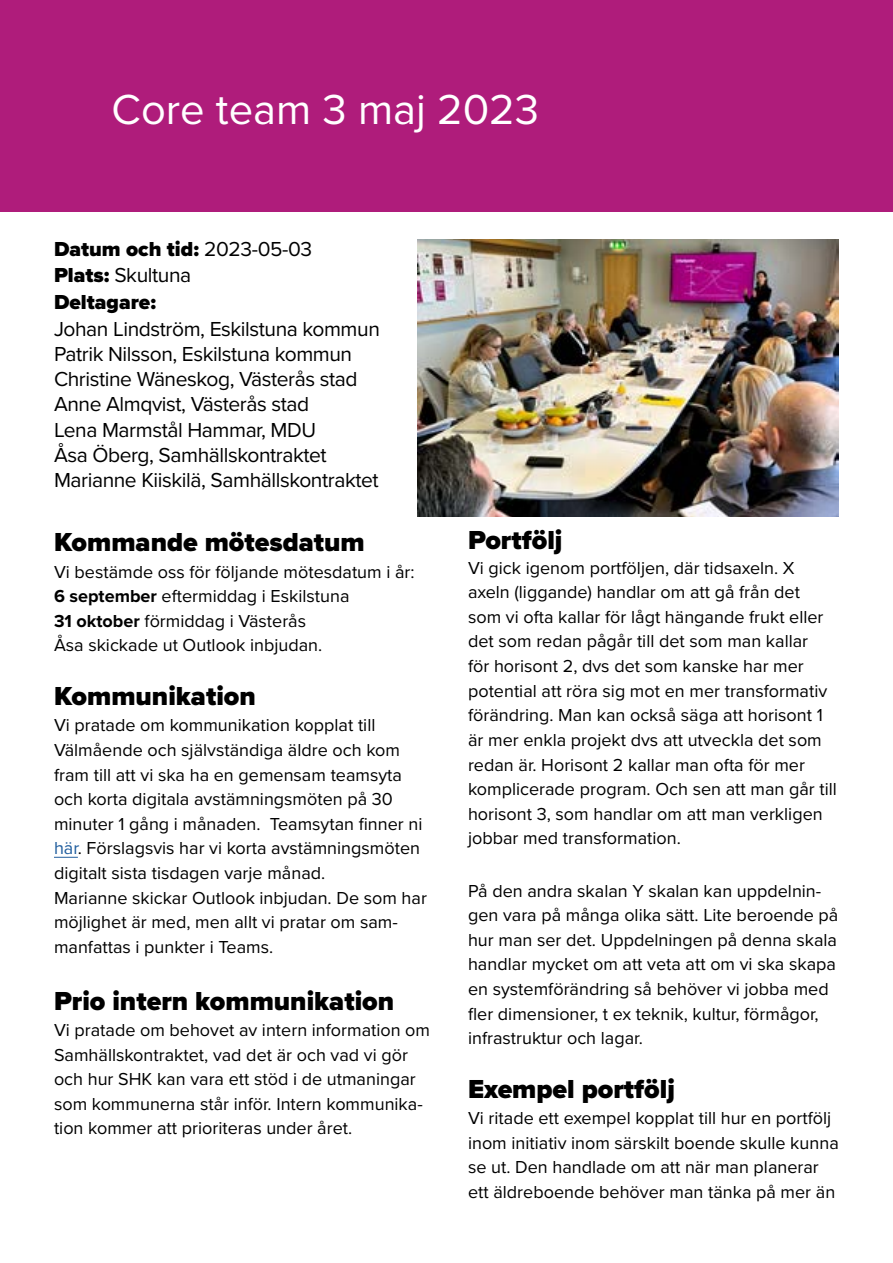
<style>
.page{position:relative;width:893px;height:1263px;background:#fff}
.page>*{position:absolute;margin:0;border:0;box-sizing:border-box;transform-origin:0 0}
.t1{font:43.5px "Proxima Nova";color:#fff}
.t2{font:900 27px "Proxima Nova";color:#000}
.t3{font:21px/25.2px "Proxima Nova";letter-spacing:-.02em;color:#000}
.t4{font:900 21px/26.7px "Proxima Nova";color:#000}
.t5{font:18px/24.6px "Proxima Nova";color:#000}
.s1{font-weight:400}
.s2{font-weight:700}
.s3{color:#215e9e}
</style>
<div class="page">
<div style="left:0;top:0;width:893px;height:211px;background:#af1c7b"></div>
<svg style="left:54px;top:857px;width:24px;height:1px"></svg>
<img style="left:418px;top:239px;width:421px;height:277px">
<h1 class="t1" style="left:112px;top:77px;width:429px">Core team 3 maj 2023</h1>
<p class="t4" style="left:54px;top:235px;width:260px">Datum och tid: <span class="s1">2023-05-03<br></span>Plats: <span class="s1">Skultuna<br></span>Deltagare:</p>
<p class="t3" style="left:54px;top:315px;width:327px">Johan Lindström, Eskilstuna kommun Patrik Nilsson, Eskilstuna kommun Christine Wäneskog, Västerås stad Anne Almqvist, Västerås stad<br>Lena Marmstål Hammar, MDU<br>Åsa Öberg, Samhällskontraktet Marianne Kiiskilä, Samhällskontraktet</p>
<h2 class="t2" style="left:54px;top:522px;width:312px">Kommande mötesdatum</h2>
<p class="t5" style="left:54px;top:558px;width:362px">Vi bestämde oss för följande mötesdatum i år:<br><span class="s2">6 september</span> eftermiddag i Eskilstuna<br><span class="s2">31 oktober</span> förmiddag i Västerås<br>Åsa skickade ut Outlook inbjudan.</p>
<h2 class="t2" style="left:54px;top:676px;width:203px">Kommunikation</h2>
<p class="t5" style="left:54px;top:712px;width:374px">Vi pratade om kommunikation kopplat till Välmående och självständiga äldre och kom fram till att vi ska ha en gemensam teamsyta och korta digitala avstämningsmöten på 30 minuter 1 gång i månaden. Teamsytan finner ni <span class="s3">här</span>. Förslagsvis har vi korta avstämningsmöten digitalt sista tisdagen varje månad.<br>Marianne skickar Outlook inbjudan. De som har möjlighet är med, men allt vi pratar om sam&shy;manfattas i punkter i Teams.</p>
<h2 class="t2" style="left:54px;top:981px;width:342px">Prio intern kommunikation</h2>
<p class="t5" style="left:54px;top:1017px;width:378px">Vi pratade om behovet av intern information om Samhällskontraktet, vad det är och vad vi gör och hur SHK kan vara ett stöd i de utmaningar som kommunerna står inför. Intern kommunika&shy;tion kommer att prioriteras under året.</p>
<h2 class="t2" style="left:468px;top:520px;width:96px">Portfölj</h2>
<p class="t5" style="left:468px;top:554px;width:370px">Vi gick igenom portföljen, där tidsaxeln. X axeln (liggande) handlar om att gå från det som vi ofta kallar för lågt hängande frukt eller det som redan pågår till det som man kallar<br>för horisont 2, dvs det som kanske har mer potential att röra sig mot en mer transformativ förändring. Man kan också säga att horisont 1 är mer enkla projekt dvs att utveckla det som redan är. Horisont 2 kallar man ofta för mer komplicerade program. Och sen att man går till horisont 3, som handlar om att man verkligen jobbar med transformation.</p>
<p class="t5" style="left:468px;top:877px;width:372px">På den andra skalan Y skalan kan uppdelnin&shy;gen vara på många olika sätt. Lite beroende på hur man ser det. Uppdelningen på denna skala handlar mycket om att veta att om vi ska skapa en systemförändring så behöver vi jobba med fler dimensioner, t ex teknik, kultur, förmågor, infrastruktur och lagar.</p>
<h2 class="t2" style="left:468px;top:1069px;width:208px">Exempel portfölj</h2>
<p class="t5" style="left:468px;top:1105px;width:372px">Vi ritade ett exempel kopplat till hur en portfölj inom initiativ inom särskilt boende skulle kunna se ut. Den handlade om att när man planerar ett äldreboende behöver man tänka på mer än</p>
</div>
